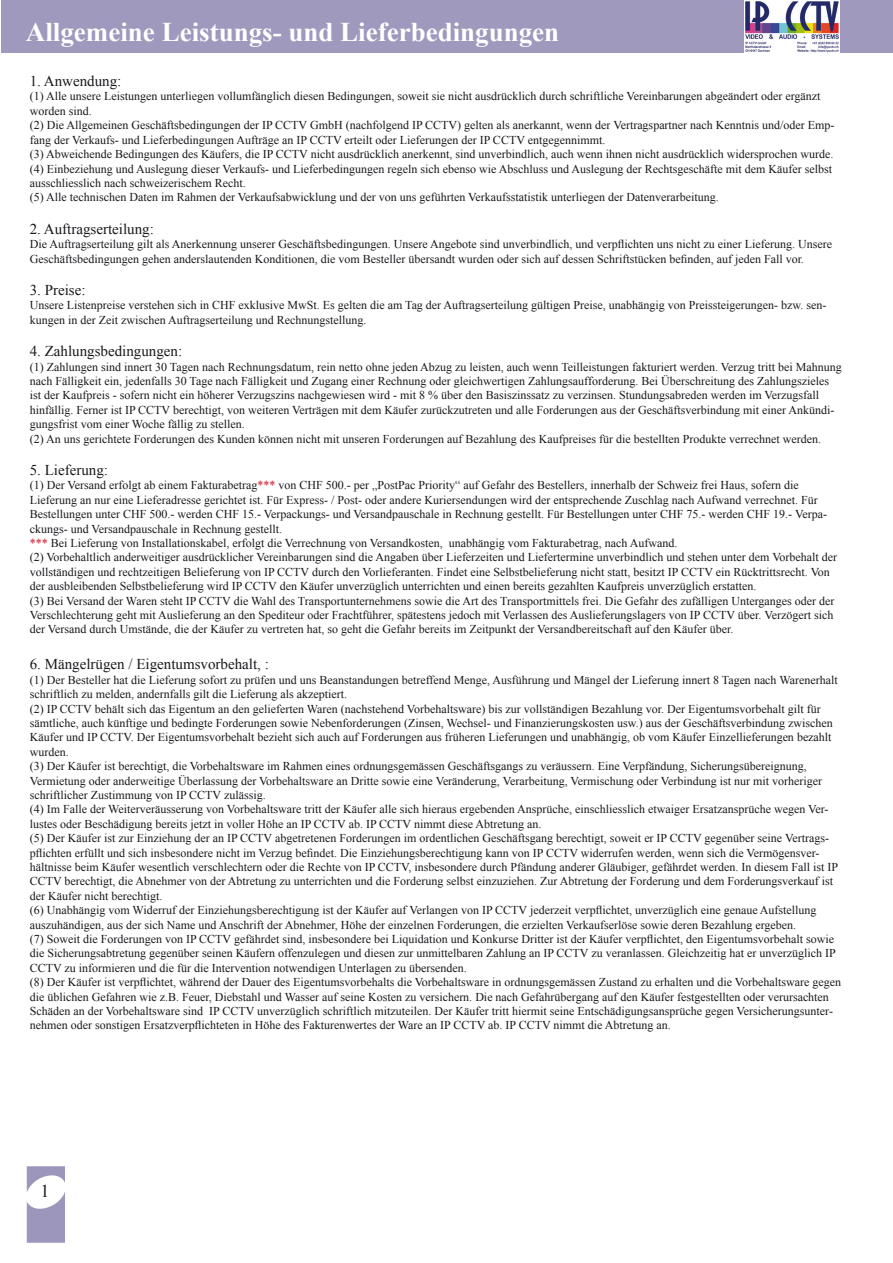
<style>
.page{position:relative;width:893px;height:1263px;background:#fff}
.page>*{position:absolute;margin:0;border:0;box-sizing:border-box;transform-origin:0 0}
.t1{font:700 27px "Times New Roman";color:#fff}
.t2{font:18px "Times New Roman";color:#1a171c}
.t3{font:15px "Times New Roman";color:#1a171c}
.t4{font:12px/14.4px "Times New Roman";color:#1a171c}
.s1{color:#cd071e}
</style>
<div class="page">
<svg style="left:27px;top:1166px;width:38px;height:77px"></svg>
<div style="left:1px;top:0;width:892px;height:53px;background:#9f99be"></div>
<img style="left:744px;top:0;width:96px;height:53px">
<h1 class="t1" style="left:26px;top:13px;width:535px">Allgemeine Leistungs- und Lieferbedingungen</h1>
<p class="t3" style="left:30px;top:71px;width:93px">1. Anwendung:</p>
<p class="t4" style="left:30px;top:89px;width:806px">(1) Alle unsere Leistungen unterliegen vollumfänglich diesen Bedingungen, soweit sie nicht ausdrücklich durch schriftliche Vereinbarungen abgeändert oder ergänzt worden sind.<br>(2) Die Allgemeinen Geschäftsbedingungen der IP CCTV GmbH (nachfolgend IP CCTV) gelten als anerkannt, wenn der Vertragspartner nach Kenntnis und/oder Emp&shy;fang der Verkaufs- und Lieferbedingungen Aufträge an IP CCTV erteilt oder Lieferungen der IP CCTV entgegennimmt.<br>(3) Abweichende Bedingungen des Käufers, die IP CCTV nicht ausdrücklich anerkennt, sind unverbindlich, auch wenn ihnen nicht ausdrücklich widersprochen wurde. (4) Einbeziehung und Auslegung dieser Verkaufs- und Lieferbedingungen regeln sich ebenso wie Abschluss und Auslegung der Rechtsgeschäfte mit dem Käufer selbst ausschliesslich nach schweizerischem Recht.<br>(5) Alle technischen Daten im Rahmen der Verkaufsabwicklung und der von uns geführten Verkaufsstatistik unterliegen der Datenverarbeitung.</p>
<p class="t3" style="left:30px;top:219px;width:126px">2. Auftragserteilung:</p>
<p class="t4" style="left:30px;top:237px;width:804px">Die Auftragserteilung gilt als Anerkennung unserer Geschäftsbedingungen. Unsere Angebote sind unverbindlich, und verpflichten uns nicht zu einer Lieferung. Unsere<br>Geschäftsbedingungen gehen anderslautenden Konditionen, die vom Besteller übersandt wurden oder sich auf dessen Schriftstücken befinden, auf jeden Fall vor.</p>
<p class="t3" style="left:30px;top:280px;width:57px">3. Preise:</p>
<p class="t4" style="left:30px;top:298px;width:798px">Unsere Listenpreise verstehen sich in CHF exklusive MwSt. Es gelten die am Tag der Auftragserteilung gültigen Preise, unabhängig von Preissteigerungen- bzw. sen&shy;kungen in der Zeit zwischen Auftragserteilung und Rechnungstellung.</p>
<p class="t3" style="left:30px;top:341px;width:154px">4. Zahlungsbedingungen:</p>
<p class="t4" style="left:30px;top:359px;width:814px">(1) Zahlungen sind innert 30 Tagen nach Rechnungsdatum, rein netto ohne jeden Abzug zu leisten, auch wenn Teilleistungen fakturiert werden. Verzug tritt bei Mahnung nach Fälligkeit ein, jedenfalls 30 Tage nach Fälligkeit und Zugang einer Rechnung oder gleichwertigen Zahlungsaufforderung. Bei Überschreitung des Zahlungszieles ist der Kaufpreis - sofern nicht ein höherer Verzugszins nachgewiesen wird - mit 8 % über den Basiszinssatz zu verzinsen. Stundungsabreden werden im Verzugsfall hinfällig. Ferner ist IP CCTV berechtigt, von weiteren Verträgen mit dem Käufer zurückzutreten und alle Forderungen aus der Geschäftsverbindung mit einer Ankündi&shy;gungsfrist vom einer Woche fällig zu stellen.<br>(2) An uns gerichtete Forderungen des Kunden können nicht mit unseren Forderungen auf Bezahlung des Kaufpreises für die bestellten Produkte verrechnet werden.</p>
<p class="t3" style="left:30px;top:460px;width:80px">5. Lieferung:</p>
<p class="t4" style="left:30px;top:478px;width:809px">(1) Der Versand erfolgt ab einem Fakturabetrag<span class="s1">***</span> von CHF 500.- per „PostPac Priority“ auf Gefahr des Bestellers, innerhalb der Schweiz frei Haus, sofern die Lieferung an nur eine Lieferadresse gerichtet ist. Für Express- / Post- oder andere Kuriersendungen wird der entsprechende Zuschlag nach Aufwand verrechnet. Für Bestellungen unter CHF 500.- werden CHF 15.- Verpackungs- und Versandpauschale in Rechnung gestellt. Für Bestellungen unter CHF 75.- werden CHF 19.- Verpa&shy;ckungs- und Versandpauschale in Rechnung gestellt.<br><span class="s1">***</span> Bei Lieferung von Installationskabel, erfolgt die Verrechnung von Versandkosten, unabhängig vom Fakturabetrag, nach Aufwand.<br>(2) Vorbehaltlich anderweitiger ausdrücklicher Vereinbarungen sind die Angaben über Lieferzeiten und Liefertermine unverbindlich und stehen unter dem Vorbehalt der vollständigen und rechtzeitigen Belieferung von IP CCTV durch den Vorlieferanten. Findet eine Selbstbelieferung nicht statt, besitzt IP CCTV ein Rücktrittsrecht. Von der ausbleibenden Selbstbelieferung wird IP CCTV den Käufer unverzüglich unterrichten und einen bereits gezahlten Kaufpreis unverzüglich erstatten.<br>(3) Bei Versand der Waren steht IP CCTV die Wahl des Transportunternehmens sowie die Art des Transportmittels frei. Die Gefahr des zufälligen Unterganges oder der Verschlechterung geht mit Auslieferung an den Spediteur oder Frachtführer, spätestens jedoch mit Verlassen des Auslieferungslagers von IP CCTV über. Verzögert sich der Versand durch Umstände, die der Käufer zu vertreten hat, so geht die Gefahr bereits im Zeitpunkt der Versandbereitschaft auf den Käufer über.</p>
<p class="t3" style="left:30px;top:654px;width:241px">6. Mängelrügen / Eigentumsvorbehalt, :</p>
<p class="t4" style="left:30px;top:672px;width:813px">(1) Der Besteller hat die Lieferung sofort zu prüfen und uns Beanstandungen betreffend Menge, Ausführung und Mängel der Lieferung innert 8 Tagen nach Warenerhalt schriftlich zu melden, andernfalls gilt die Lieferung als akzeptiert.<br>(2) IP CCTV behält sich das Eigentum an den gelieferten Waren (nachstehend Vorbehaltsware) bis zur vollständigen Bezahlung vor. Der Eigentumsvorbehalt gilt für sämtliche, auch künftige und bedingte Forderungen sowie Nebenforderungen (Zinsen, Wechsel- und Finanzierungskosten usw.) aus der Geschäftsverbindung zwischen Käufer und IP CCTV. Der Eigentumsvorbehalt bezieht sich auch auf Forderungen aus früheren Lieferungen und unabhängig, ob vom Käufer Einzellieferungen bezahlt wurden.<br>(3) Der Käufer ist berechtigt, die Vorbehaltsware im Rahmen eines ordnungsgemässen Geschäftsgangs zu veräussern. Eine Verpfändung, Sicherungsübereignung, Vermietung oder anderweitige Überlassung der Vorbehaltsware an Dritte sowie eine Veränderung, Verarbeitung, Vermischung oder Verbindung ist nur mit vorheriger schriftlicher Zustimmung von IP CCTV zulässig.<br>(4) Im Falle der Weiterveräusserung von Vorbehaltsware tritt der Käufer alle sich hieraus ergebenden Ansprüche, einschliesslich etwaiger Ersatzansprüche wegen Ver&shy;lustes oder Beschädigung bereits jetzt in voller Höhe an IP CCTV ab. IP CCTV nimmt diese Abtretung an.<br>(5) Der Käufer ist zur Einziehung der an IP CCTV abgetretenen Forderungen im ordentlichen Geschäftsgang berechtigt, soweit er IP CCTV gegenüber seine Vertrags&shy;pflichten erfüllt und sich insbesondere nicht im Verzug befindet. Die Einziehungsberechtigung kann von IP CCTV widerrufen werden, wenn sich die Vermögensver&shy;hältnisse beim Käufer wesentlich verschlechtern oder die Rechte von IP CCTV, insbesondere durch Pfändung anderer Gläubiger, gefährdet werden. In diesem Fall ist IP CCTV berechtigt, die Abnehmer von der Abtretung zu unterrichten und die Forderung selbst einzuziehen. Zur Abtretung der Forderung und dem Forderungsverkauf ist der Käufer nicht berechtigt.<br>(6) Unabhängig vom Widerruf der Einziehungsberechtigung ist der Käufer auf Verlangen von IP CCTV jederzeit verpflichtet, unverzüglich eine genaue Aufstellung auszuhändigen, aus der sich Name und Anschrift der Abnehmer, Höhe der einzelnen Forderungen, die erzielten Verkaufserlöse sowie deren Bezahlung ergeben.<br>(7) Soweit die Forderungen von IP CCTV gefährdet sind, insbesondere bei Liquidation und Konkurse Dritter ist der Käufer verpflichtet, den Eigentumsvorbehalt sowie die Sicherungsabtretung gegenüber seinen Käufern offenzulegen und diesen zur unmittelbaren Zahlung an IP CCTV zu veranlassen. Gleichzeitig hat er unverzüglich IP CCTV zu informieren und die für die Intervention notwendigen Unterlagen zu übersenden.<br>(8) Der Käufer ist verpflichtet, während der Dauer des Eigentumsvorbehalts die Vorbehaltsware in ordnungsgemässen Zustand zu erhalten und die Vorbehaltsware gegen die üblichen Gefahren wie z.B. Feuer, Diebstahl und Wasser auf seine Kosten zu versichern. Die nach Gefahrübergang auf den Käufer festgestellten oder verursachten Schäden an der Vorbehaltsware sind IP CCTV unverzüglich schriftlich mitzuteilen. Der Käufer tritt hiermit seine Entschädigungsansprüche gegen Versicherungsunter&shy;nehmen oder sonstigen Ersatzverpflichteten in Höhe des Fakturenwertes der Ware an IP CCTV ab. IP CCTV nimmt die Abtretung an.</p>
<h2 class="t2" style="left:41px;top:1179px;width:10px">1</h2>
</div>
